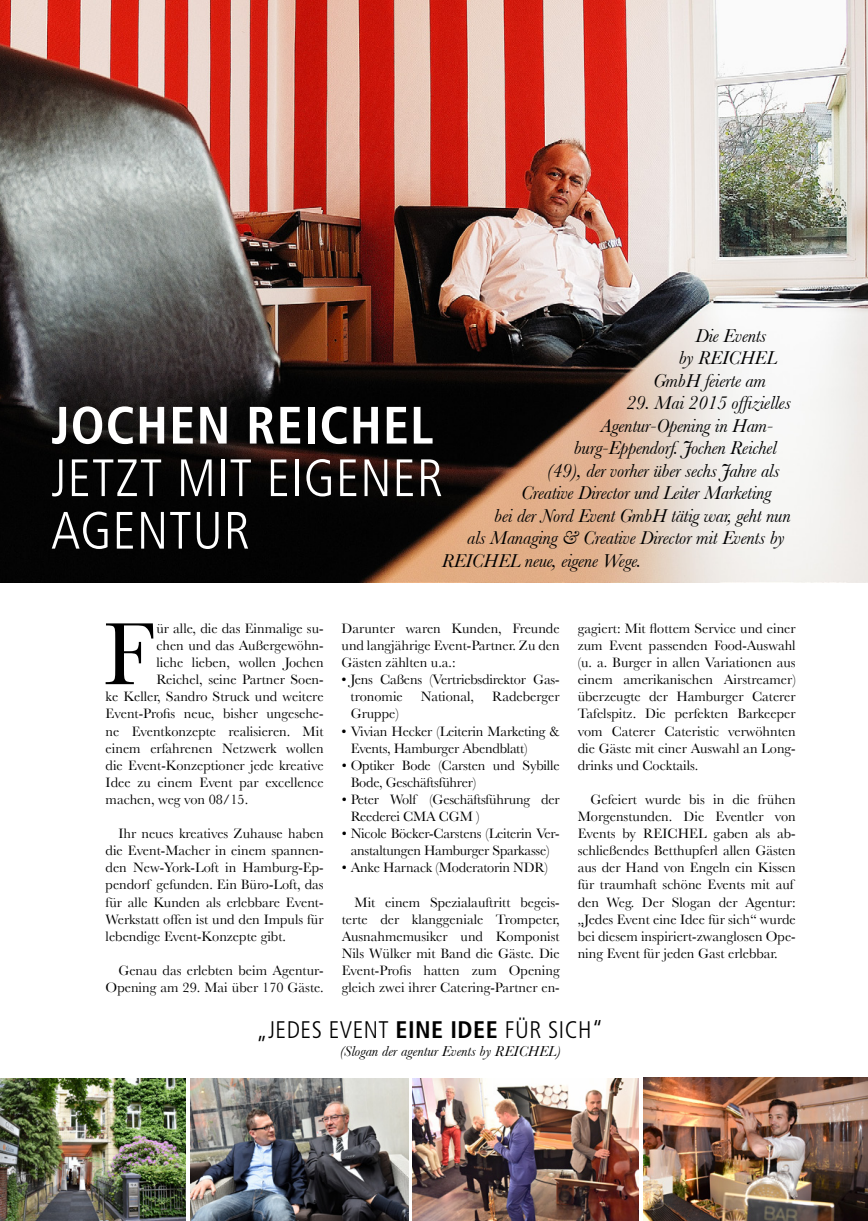
<style>
.page{position:relative;width:868px;height:1221px;background:#fff}
.page>*{position:absolute;margin:0;border:0;box-sizing:border-box;transform-origin:0 0}
.t1{font:91.8px "Baskerville";color:#000}
.t2{font:300 condensed 52.5px/52.5px "Frutiger";letter-spacing:.02em;color:#fff}
.t3{font:700 condensed 52.5px "Frutiger";letter-spacing:.02em;color:#fff}
.t4{font:300 condensed 24px "Frutiger";letter-spacing:.02em;color:#000}
.t5{font:italic 19.5px "Baskerville";letter-spacing:-.01em;color:#000}
.t6{font:italic 15px "Baskerville";color:#000}
.t7{font:14.25px/17.1px "Baskerville";color:#000;text-align:justify}
.s1{font-weight:700}
</style>
<div class="page">
<img style="left:0;top:0;width:867px;height:582px">
<img style="left:0;top:1078px;width:185px;height:142px">
<img style="left:190px;top:1078px;width:218px;height:142px">
<img style="left:412px;top:1078px;width:226px;height:142px">
<img style="left:643px;top:1077px;width:224px;height:143px">
<h3 class="t5" style="left:695px;top:324px;width:72px">Die Events</h3>
<h3 class="t5" style="left:678px;top:346px;width:100px">by REICHEL</h3>
<h3 class="t5" style="left:653px;top:369px;width:114px">GmbH feierte am</h3>
<h3 class="t5" style="left:626px;top:391px;width:166px">29. Mai 2015 offizielles</h3>
<h3 class="t5" style="left:600px;top:414px;width:174px">Agentur-Opening in Ham-</h3>
<h3 class="t5" style="left:573px;top:436px;width:204px">burg-Eppendorf. Jochen Reichel</h3>
<h3 class="t5" style="left:546px;top:459px;width:234px">(49), der vorher über sechs Jahre als</h3>
<h3 class="t5" style="left:521px;top:481px;width:251px">Creative Director und Leiter Marketing</h3>
<h3 class="t5" style="left:494px;top:504px;width:298px">bei der Nord Event GmbH tätig war, geht nun</h3>
<h3 class="t5" style="left:467px;top:526px;width:319px">als Managing &amp; Creative Director mit Events by</h3>
<h3 class="t5" style="left:441px;top:549px;width:25px">Reichel</h3>
<h3 class="t5" style="left:525px;top:549px;width:118px">neue, eigene Wege.</h3>
<h2 class="t3" style="left:51px;top:394px;width:384px">JOCHEN REICHEL</h2>
<h2 class="t2" style="left:51px;top:452px;width:393px">JETZT MIT EIGENER<br>AGENTUR</h2>
<h1 class="t1" style="left:103px;top:600px;width:52px">F</h1>
<p class="t7" style="left:156px;top:619px;width:168px">ür alle, die das Einmalige su-</p>
<p class="t7" style="left:156px;top:636px;width:168px">chen und das Außergewöhn-</p>
<p class="t7" style="left:156px;top:653px;width:168px">liche lieben, wollen Jochen</p>
<p class="t7" style="left:156px;top:670px;width:169px">Reichel, seine Partner Soen-</p>
<p class="t7" style="left:106px;top:688px;width:219px">ke Keller, Sandro Struck und weitere</p>
<p class="t7" style="left:106px;top:705px;width:219px">Event-Profis neue, bisher ungesehe-</p>
<p class="t7" style="left:106px;top:722px;width:219px">ne Eventkonzepte realisieren. Mit</p>
<p class="t7" style="left:106px;top:739px;width:219px">einem erfahrenen Netzwerk wollen</p>
<p class="t7" style="left:106px;top:756px;width:219px">die Event-Konzeptioner jede kreative</p>
<p class="t7" style="left:106px;top:773px;width:219px">Idee zu einem Event par excellence</p>
<p class="t7" style="left:106px;top:790px;width:144px">machen, weg von 08/15.</p>
<p class="t7" style="left:106px;top:824px;width:219px;text-indent:13px">Ihr neues kreatives Zuhause haben die Event-Macher in einem spannen&shy;den New-York-Loft in Hamburg-Ep&shy;pendorf gefunden. Ein Büro-Loft, das für alle Kunden als erlebbare Event-Werkstatt offen ist und den Impuls für lebendige Event-Konzepte gibt.</p>
<p class="t7" style="left:106px;top:961px;width:219px;text-align:right">Genau das erlebten beim Agentur-<br>Opening am 29. Mai über 170 Gäste.</p>
<p class="t7" style="left:341px;top:619px;width:219px">Darunter waren Kunden, Freunde und langjährige Event-Partner. Zu den Gästen zählten u.a.:</p>
<p class="t7" style="left:350px;top:670px;width:210px;text-indent:-9px">• Jens Caßens (Vertriebsdirektor Gas&shy;tronomie</p>
<p class="t7" style="left:420px;top:688px;width:55px">National,</p>
<p class="t7" style="left:492px;top:688px;width:69px">Radeberger</p>
<p class="t7" style="left:350px;top:705px;width:50px">Gruppe)</p>
<p class="t7" style="left:350px;top:722px;width:210px;text-indent:-9px">• Vivian Hecker (Leiterin Marketing &amp;<br>Events, Hamburger Abendblatt)</p>
<p class="t7" style="left:350px;top:756px;width:210px;text-indent:-9px">• Optiker Bode (Carsten und Sybille<br>Bode, Geschäftsführer)</p>
<p class="t7" style="left:350px;top:790px;width:210px;text-indent:-9px">• Peter Wolf (Geschäftsführung der<br>Reederei CMA CGM )</p>
<p class="t7" style="left:341px;top:824px;width:219px;text-align:center">• Nicole Böcker-Carstens (Leiterin Ver&shy;anstaltungen Hamburger Sparkasse)</p>
<p class="t7" style="left:341px;top:859px;width:208px">• Anke Harnack (Moderatorin NDR)</p>
<p class="t7" style="left:341px;top:893px;width:219px;text-indent:13px">Mit einem Spezialauftritt begeis&shy;terte der klanggeniale Trompeter, Ausnahmemusiker und Komponist Nils Wülker mit Band die Gäste. Die Event-Profis hatten zum Opening gleich zwei ihrer Catering-Partner en-</p>
<p class="t7" style="left:577px;top:619px;width:219px">gagiert: Mit flottem Service und einer zum Event passenden Food-Auswahl (u. a. Burger in allen Variationen aus einem amerikanischen Airstreamer) überzeugte der Hamburger Caterer Tafelspitz. Die perfekten Barkeeper vom Caterer Cateristic verwöhnten die Gäste mit einer Auswahl an Long&shy;drinks und Cocktails.</p>
<p class="t7" style="left:577px;top:790px;width:219px;text-indent:13px">Gefeiert wurde bis in die frühen Morgenstunden. Die Eventler von Events by Reichel</p>
<p class="t7" style="left:577px;top:824px;width:219px;text-align:left;text-indent:136px">gaben als ab&shy;schließendes Betthupferl allen Gästen aus der Hand von Engeln ein Kissen für traumhaft schöne Events mit auf den Weg. Der Slogan der Agentur: „Jedes Event eine Idee für sich“ wurde bei diesem inspiriert-zwanglosen Ope&shy;ning Event für jeden Gast erlebbar.</p>
<h3 class="t4" style="left:256px;top:1016px;width:349px">„JEDES EVENT <span class="s1">EINE IDEE</span> FÜR SICH“</h3>
<p class="t6" style="left:340px;top:1042px;width:175px">(Slogan der agentur Events by Reichel</p>
<p class="t6" style="left:556px;top:1042px;width:6px">)</p>
</div>
